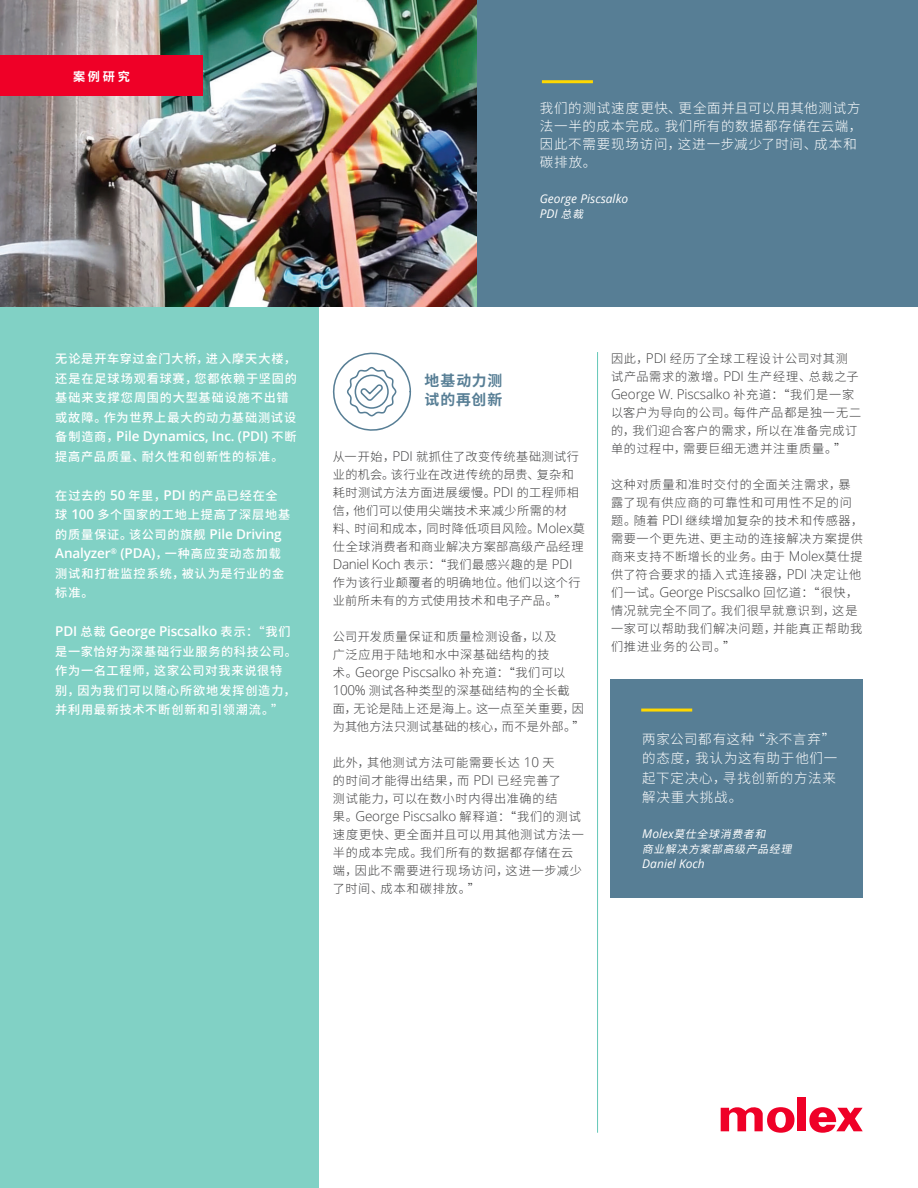
<style>
.page{position:relative;width:918px;height:1188px;background:#fff}
.page>*{position:absolute;margin:0;border:0;box-sizing:border-box;transform-origin:0 0}
.PM_Section_Header{font:700 14.85px/19.5px "Noto Sans CJ Ksc";letter-spacing:.065em;color:#577e95}
.PM_Body_text{font:300 13.5px/19.5px "Noto Sans CJ Ksc";letter-spacing:.055em;color:#fff}
.PM_Body_text-2{font:300 13.5px "Open Sans";letter-spacing:-.01em;color:#3e3e3f}
.PM_Body_text-3{font:600 13.5px "Open Sans";letter-spacing:-.01em;color:#fff}
.PM_Body_text-4{font:300 13.5px "Open Sans";letter-spacing:-.03em;color:#3e3e3f}
.PM_Body_text-5{font:300 12.15px/18px "Noto Sans CJ Ksc";letter-spacing:.05em;color:#3e3e3f}
.PM_Body_text-6{font:500 12.15px/19.5px "Noto Sans CJ Ksc";letter-spacing:.065em;color:#fff}
.PM_Body_text-7{font:300 12.15px/18px "Noto Sans CJ Ksc";letter-spacing:.03em;color:#3e3e3f}
.t1{font:700 12.15px "Noto Sans CJ Ksc";color:#fff}
.t2{font:italic 12px "Open Sans";color:#fff}
.t3{font:italic 10.8px/15px "Noto Sans CJ Ksc";color:#fff}
.s1{font-family:"Noto Sans CJ Ksc";font-size:10.8px}
.s2{font-family:"Noto Sans CJ Ksc";font-weight:500;font-size:12.15px}
.s3{font-family:"Open Sans";font-weight:600;font-size:13.5px}
.s4{font-family:"Open Sans";font-size:13.5px}
.s5{font-family:"Noto Sans CJ Ksc";font-size:12.15px}
.s6{font-family:"Open Sans";font-size:12px}
</style>
<div class="page">
<div style="left:476px;top:0;width:442px;height:306px;background:#577e95"></div>
<div style="left:0;top:306px;width:319px;height:882px;background:#81d1c5"></div>
<hr style="left:597px;top:352px;width:1px;height:781px;background:#63c7b7">
<div style="left:611px;top:679px;width:252px;height:218px;background:#577e95"></div>
<div style="left:797px;top:1098px;width:9px;height:33px;background:#ef0027"></div>
<svg style="left:721px;top:1107px;width:74px;height:26px"></svg>
<svg style="left:809px;top:1107px;width:54px;height:26px"></svg>
<img style="left:0;top:0;width:477px;height:306px">
<div style="left:0;top:55px;width:203px;height:41px;background:#ef0027"></div>
<svg style="left:332px;top:352px;width:79px;height:79px"></svg>
<hr style="left:641px;top:709px;width:51px;height:3px;background:#ffd800">
<hr style="left:542px;top:80px;width:51px;height:3px;background:#ffd800">
<p class="t1" style="left:73px;top:70px;width:58px">案例研究</p>
<p class="PM_Body_text" style="left:540px;top:100px;width:324px;line-height:18px">我们的测试速度更快、更全面并且可以用其他测试方法一半的成本完成。我们所有的数据都存储在云端，因此不需要现场访问，这进一步减少了时间、成本和碳排放。</p>
<p class="t2" style="left:540px;top:191px;width:90px">George Piscsalko</p>
<p class="t2" style="left:540px;top:206px;width:50px">PDI <span class="s1">总裁</span></p>
<p class="PM_Body_text-6" style="left:55px;top:349px;width:243px">无论是开车穿过金门大桥，进入摩天大楼，还是在足球场观看球赛，您都依赖于坚固的基础来支撑您周围的大型基础设施不出错或故障。作为世界上最大的动力基础测试设</p>
<p class="PM_Body_text-3" style="left:55px;top:427px;width:243px"><span class="s2">备制造商，</span>Pile Dynamics, Inc. (PDI) <span class="s2">不断</span></p>
<p class="PM_Body_text-6" style="left:55px;top:447px;width:230px">提高产品质量、耐久性和创新性的标准。</p>
<p class="PM_Body_text-6" style="left:55px;top:486px;width:237px">在过去的 <span class="s3">50</span> 年里，<span class="s3">PDI</span> 的产品已经在全球 <span class="s3">100</span> 多个国家的工地上提高了深层地基的质量保证。该公司的旗舰 <span class="s3">Pile Driving</span></p>
<p class="PM_Body_text-3" style="left:55px;top:544px;width:227px">Analyzer<sup>®</sup> (PDA)<span class="s2">，一种高应变动态加载</span></p>
<p class="PM_Body_text-6" style="left:55px;top:564px;width:231px">测试和打桩监控系统，被认为是行业的金标准。</p>
<p class="PM_Body_text-3" style="left:55px;top:622px;width:237px">PDI <span class="s2">总裁</span> George Piscsalko <span class="s2">表示：“我们</span></p>
<p class="PM_Body_text-6" style="left:55px;top:642px;width:243px">是一家恰好为深基础行业服务的科技公司。作为一名工程师，这家公司对我来说很特别，因为我们可以随心所欲地发挥创造力，并利用最新技术不断创新和引领潮流。”</p>
<p class="PM_Section_Header" style="left:424px;top:371px;width:79px">地基动力测试的再创新</p>
<p class="PM_Body_text-5" style="left:333px;top:448px;width:254px">从一开始，<span class="s4">PDI</span> 就抓住了改变传统基础测试行业的机会。该行业在改进传统的昂贵、复杂和耗时测试方法方面进展缓慢。<span class="s4">PDI</span> 的工程师相信，他们可以使用尖端技术来减少所需的材<br>料、时间和成本，同时降低项目风险。<span class="s4">Molex</span>莫仕全球消费者和商业解决方案部高级产品经理</p>
<p class="PM_Body_text-4" style="left:333px;top:555px;width:241px">Daniel Koch <span class="s5">表示：“我们最感兴趣的是</span> PDI</p>
<p class="PM_Body_text-5" style="left:333px;top:574px;width:249px">作为该行业颠覆者的明确地位。他们以这个行业前所未有的方式使用技术和电子产品。”</p>
<p class="PM_Body_text-5" style="left:333px;top:628px;width:225px">公司开发质量保证和质量检测设备，以及广泛应用于陆地和水中深基础结构的技</p>
<p class="PM_Body_text-2" style="left:333px;top:663px;width:234px"><span class="s5">术。</span>George Piscsalko <span class="s5">补充道：“我们可以</span></p>
<p class="PM_Body_text-7" style="left:333px;top:682px;width:253px"><span class="s4">100%</span> 测试各种类型的深基础结构的全长截面，无论是陆上还是海上。这一点至关重要，因为其他方法只测试基础的核心，而不是外部。”</p>
<p class="PM_Body_text-5" style="left:333px;top:754px;width:230px">此外，其他测试方法可能需要长达 <span class="s4">10</span> 天的时间才能得出结果，而 <span class="s4">PDI</span> 已经完善了测试能力，可以在数小时内得出准确的结</p>
<p class="PM_Body_text-2" style="left:333px;top:807px;width:250px"><span class="s5">果。</span>George Piscsalko <span class="s5">解释道：“我们的测试</span></p>
<p class="PM_Body_text-5" style="left:333px;top:826px;width:253px">速度更快、更全面并且可以用其他测试方法一半的成本完成。我们所有的数据都存储在云端，因此不需要进行现场访问，这进一步减少了时间、成本和碳排放。”</p>
<p class="PM_Body_text-5" style="left:611px;top:350px;width:249px">因此，<span class="s4">PDI</span> 经历了全球工程设计公司对其测试产品需求的激增。<span class="s4">PDI</span> 生产经理、总裁之子</p>
<p class="PM_Body_text-2" style="left:611px;top:385px;width:245px">George W. Piscsalko <span class="s5">补充道：“我们是一家</span></p>
<p class="PM_Body_text-5" style="left:611px;top:404px;width:252px">以客户为导向的公司。每件产品都是独一无二的，我们迎合客户的需求，所以在准备完成订单的过程中，需要巨细无遗并注重质量。”</p>
<p class="PM_Body_text-5" style="left:611px;top:476px;width:254px">这种对质量和准时交付的全面关注需求，暴露了现有供应商的可靠性和可用性不足的问题。随着 <span class="s4">PDI</span> 继续增加复杂的技术和传感器，需要一个更先进、更主动的连接解决方案提供商来支持不断增长的业务。由于 <span class="s4">Molex</span>莫仕提供了符合要求的插入式连接器，<span class="s4">PDI</span> 决定让他</p>
<p class="PM_Body_text-2" style="left:611px;top:583px;width:249px"><span class="s5">们一试。</span>George Piscsalko <span class="s5">回忆道：“很快，</span></p>
<p class="PM_Body_text-5" style="left:611px;top:602px;width:253px">情况就完全不同了。我们很早就意识到，这是一家可以帮助我们解决问题，并能真正帮助我们推进业务的公司。”</p>
<p class="PM_Body_text" style="left:642px;top:729px;width:197px">两家公司都有这种“永不言弃”的态度，我认为这有助于他们一起下定决心，寻找创新的方法来解决重大挑战。</p>
<p class="t3" style="left:642px;top:827px;width:156px"><span class="s6">M o lex</span>莫仕全球消费者和<br>商业解决方案部高级产品经理</p>
<p class="t2" style="left:642px;top:856px;width:64px">Daniel Koch</p>
</div>
